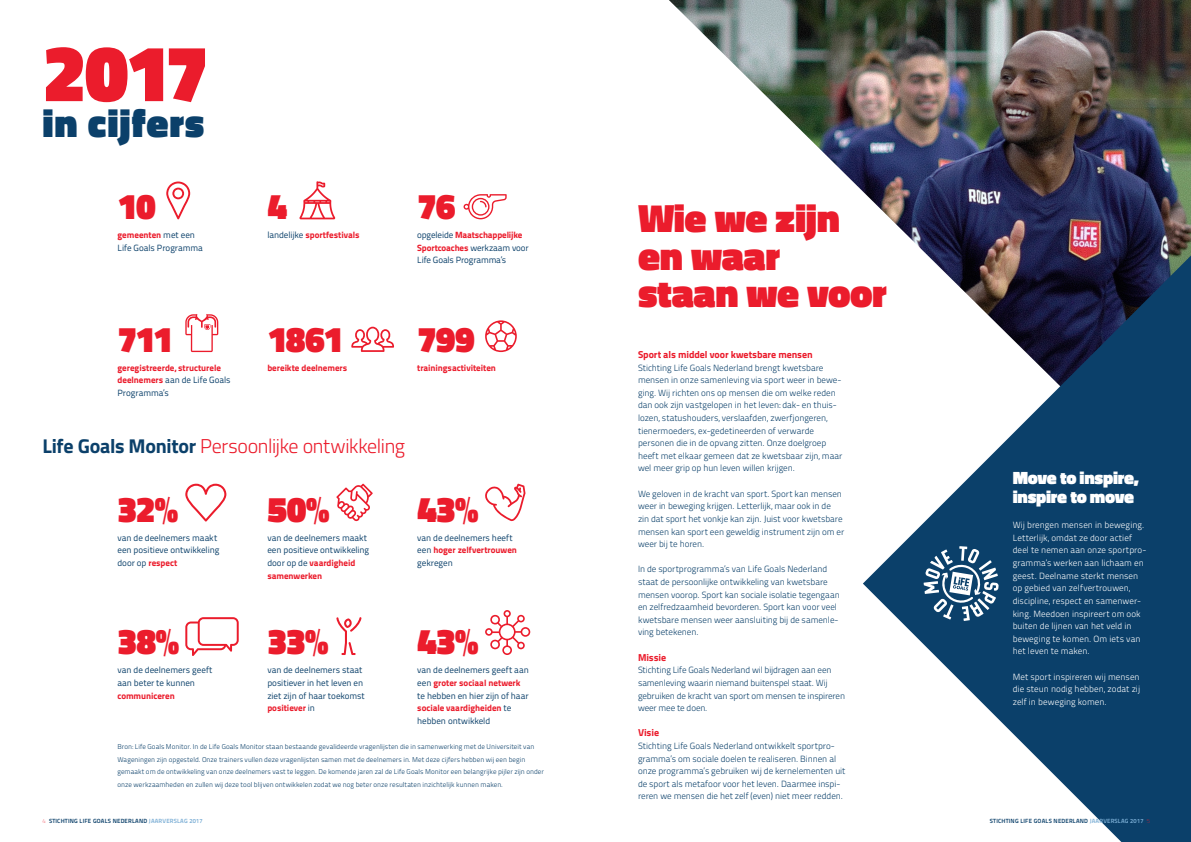
<style>
.page{position:relative;width:1191px;height:842px;background:#fff}
.page>*{position:absolute;margin:0;border:0;box-sizing:border-box;transform-origin:0 0}
.kop{font:900 80px "Titillium Web";color:#eb1c2c}
.kop-2{font:900 40px "Titillium Web";letter-spacing:-.015em;color:#eb1c2c}
.kop-3{font:900 40px "Titillium Web";letter-spacing:.02em;color:#0b406a}
.broodtekst{font:900 36px "Titillium Web";letter-spacing:-.03em;color:#eb1c2c}
.kop-4{font:300 20px "Titillium Web";letter-spacing:-.02em;color:#eb1c2c}
.tussenkop{font:900 18px "Titillium Web";letter-spacing:-.015em;color:#fff}
.tussenkop-2{font:800 10px "Titillium Text 22 L";letter-spacing:-.01em;color:#eb1c2c}
.broodtekst-2{font:800 10px "Titillium Text 22 L";letter-spacing:-.015em;color:#eb1c2c}
.broodtekst-3{font:300 9px/12.6px "Titillium Text 22 L";letter-spacing:-.005em;color:#0b406a}
.broodtekst-4{font:9px/12.6px "Titillium Text 22 L";letter-spacing:-.005em;color:#0b406a}
.tussenkop-3{font:300 9px/12.6px "Titillium Text 22 L";letter-spacing:.005em;color:#fff}
.broodtekst-5{font:800 9px/12.6px "Titillium Text 22 L";color:#eb1c2c}
.broodtekst-6{font:300 9px/12.6px "Titillium Text 22 L";color:#fff;text-align:justify}
.broodtekst-7{font:300 7px/12.6px "Titillium Text 22 L";letter-spacing:.005em;color:#0b406a}
.t1{font:700 6px "Titillium Text 22 L";letter-spacing:.03em;color:#0b406a}
.s1{font-weight:400;color:#0b406a}
.s2{font-weight:800;color:#eb1c2c}
.s3{font-weight:700;color:#0b406a}
.s4{font-weight:100;color:#eb1c2c}
.s5{color:#7baed5}
</style>
<div class="page">
<img style="left:669px;top:0;width:522px;height:256px">
<svg style="left:863px;top:256px;width:328px;height:586px;fill:#0b406a"></svg>
<svg style="left:166px;top:182px;width:24px;height:37px"></svg>
<svg style="left:463px;top:194px;width:43px;height:25px"></svg>
<svg style="left:185px;top:314px;width:33px;height:38px"></svg>
<svg style="left:351px;top:327px;width:43px;height:25px"></svg>
<svg style="left:485px;top:320px;width:32px;height:32px"></svg>
<svg style="left:185px;top:484px;width:41px;height:38px"></svg>
<svg style="left:336px;top:484px;width:37px;height:37px"></svg>
<svg style="left:485px;top:484px;width:40px;height:37px"></svg>
<svg style="left:185px;top:617px;width:54px;height:39px"></svg>
<svg style="left:336px;top:617px;width:25px;height:38px"></svg>
<svg style="left:299px;top:181px;width:36px;height:38px"></svg>
<svg style="left:485px;top:610px;width:45px;height:45px"></svg>
<svg style="left:923px;top:546px;width:75px;height:75px"></svg>
<p class="kop" style="left:43px;top:15px;width:168px">2017</p>
<p class="kop-3" style="left:43px;top:94px;width:163px">in cijfers</p>
<p class="broodtekst" style="left:117px;top:180px;width:40px">10</p>
<p class="broodtekst-5" style="left:117px;top:228px;width:79px">gemeenten <span class="s1">met een</span></p>
<p class="broodtekst-4" style="left:117px;top:241px;width:87px">Life Goals Programma</p>
<p class="broodtekst" style="left:267px;top:180px;width:21px">4</p>
<p class="broodtekst-5" style="left:267px;top:228px;width:94px"><span class="s1">landelijke</span> sportfestivals</p>
<p class="broodtekst" style="left:417px;top:180px;width:40px">76</p>
<p class="broodtekst-4" style="left:417px;top:228px;width:113px">opgeleide <span class="s2">Maatschappelijke<br>Sportcoaches</span> werkzaam voor<br>Life Goals Programma’s</p>
<p class="broodtekst" style="left:117px;top:313px;width:57px">711</p>
<p class="broodtekst-5" style="left:117px;top:360px;width:115px">geregistreerde, structurele deelnemers <span class="s1">aan de Life Goals<br>Programma’s</span></p>
<p class="broodtekst" style="left:267px;top:313px;width:77px">1861</p>
<p class="broodtekst-5" style="left:267px;top:360px;width:81px">bereikte deelnemers</p>
<p class="broodtekst" style="left:417px;top:313px;width:59px">799</p>
<p class="broodtekst-5" style="left:417px;top:360px;width:80px">trainingsactiviteiten</p>
<p class="kop-4" style="left:43px;top:431px;width:364px"><span class="s3">Life Goals Monitor</span> Persoonlijke ontwikkeling</p>
<p class="broodtekst" style="left:117px;top:483px;width:63px">32%</p>
<p class="broodtekst" style="left:267px;top:483px;width:64px">50%</p>
<p class="broodtekst" style="left:417px;top:483px;width:63px">43%</p>
<p class="broodtekst-4" style="left:117px;top:531px;width:103px">van de deelnemers maakt een positieve ontwikkeling door op <span class="s2">respect</span></p>
<p class="broodtekst-4" style="left:267px;top:531px;width:103px">van de deelnemers maakt een positieve ontwikkeling door op de <span class="s2">vaardigheid samenwerken</span></p>
<p class="broodtekst-4" style="left:417px;top:531px;width:101px">van de deelnemers heeft een <span class="s2">hoger zelfvertrouwen </span>gekregen</p>
<p class="broodtekst" style="left:117px;top:615px;width:64px">38%</p>
<p class="broodtekst" style="left:267px;top:615px;width:63px">33%</p>
<p class="broodtekst" style="left:417px;top:615px;width:63px">43%</p>
<p class="broodtekst-4" style="left:117px;top:663px;width:97px">van de deelnemers geeft aan beter te kunnen <span class="s2">communiceren</span></p>
<p class="broodtekst-4" style="left:267px;top:663px;width:99px">van de deelnemers staat positiever in het leven en ziet zijn of haar toekomst <span class="s2">positiever</span> in</p>
<p class="broodtekst-4" style="left:417px;top:663px;width:113px">van de deelnemers geeft aan een <span class="s2">groter sociaal netwerk </span>te hebben en hier zijn of haar <span class="s2">sociale vaardigheiden</span> te hebben ontwikkeld</p>
<p class="broodtekst-7" style="left:117px;top:740px;width:428px">Bron: Life Goals Monitor. In de Life Goals Monitor staan bestaande gevalideerde vragenlijsten die in samenwerking met de Universiteit van Wageningen zijn opgesteld. Onze trainers vullen deze vragenlijsten samen met de deelnemers in. Met deze cijfers hebben wij een begin gemaakt om de ontwikkeling van onze deelnemers vast te leggen. De komende jaren zal de Life Goals Monitor een belangrijke pijler zijn onder onze werkzaamheden en zullen wij deze tool blijven ontwikkelen zodat we nog beter onze resultaten inzichtelijk kunnen maken.</p>
<p class="kop-2" style="left:638px;top:188px;width:203px">Wie we zijn</p>
<p class="kop-2" style="left:638px;top:226px;width:144px">en waar</p>
<p class="kop-2" style="left:638px;top:264px;width:250px">staan we voor</p>
<p class="tussenkop-2" style="left:638px;top:347px;width:176px">Sport als middel voor kwetsbare mensen</p>
<p class="broodtekst-3" style="left:638px;top:361px;width:206px">Stichting Life Goals Nederland brengt kwetsbare mensen in onze samenleving via sport weer in bewe&shy;ging. Wij richten ons op mensen die om welke reden dan ook zijn vastgelopen in het leven: dak- en thuis&shy;lozen, statushouders, verslaafden, zwerfjongeren, tienermoeders, ex-gedetineerden of verwarde personen die in de opvang zitten. Onze doelgroep heeft met elkaar gemeen dat ze kwetsbaar zijn, maar wel meer grip op hun leven willen krijgen.</p>
<p class="broodtekst-3" style="left:638px;top:487px;width:208px">We geloven in de kracht van sport. Sport kan mensen weer in beweging krijgen. Letterlijk, maar ook in de zin dat sport het vonkje kan zijn. Juist voor kwetsbare mensen kan sport een geweldig instrument zijn om er weer bij te horen.</p>
<p class="broodtekst-3" style="left:638px;top:562px;width:203px">In de sportprogramma’s van Life Goals Nederland staat de persoonlijke ontwikkeling van kwetsbare mensen voorop. Sport kan sociale isolatie tegengaan en zelfredzaamheid bevorderen. Sport kan voor veel kwetsbare mensen weer aansluiting bij de samenle&shy;ving betekenen.</p>
<p class="broodtekst-2" style="left:638px;top:649px;width:30px">Missie</p>
<p class="broodtekst-3" style="left:638px;top:663px;width:209px">Stichting Life Goals Nederland wil bijdragen aan een samenleving waarin niemand buitenspel staat. Wij gebruiken de kracht van sport om mensen te inspireren weer mee te doen.</p>
<p class="tussenkop-2" style="left:638px;top:725px;width:23px">Visie</p>
<p class="broodtekst-3" style="left:638px;top:739px;width:209px">Stichting Life Goals Nederland ontwikkelt sportpro&shy;gramma’s om sociale doelen te realiseren. Binnen al onze programma’s gebruiken wij de kernelementen uit de sport als metafoor voor het leven. Daarmee inspi&shy;reren we mensen die het zelf (even) niet meer redden.</p>
<p class="tussenkop" style="left:1012px;top:465px;width:128px">Move to inspire,</p>
<p class="tussenkop" style="left:1012px;top:483px;width:123px">inspire to move</p>
<p class="tussenkop-3" style="left:1012px;top:518px;width:135px">Wij brengen mensen in beweging.<br>Letterlijk, omdat ze door actief deel te nemen aan onze sportpro&shy;gramma’s werken aan lichaam en geest. Deelname sterkt mensen op gebied van zelfvertrouwen, discipline, respect en samenwer&shy;king. Meedoen inspireert om ook buiten de lijnen van het veld in beweging te komen. Om iets van het leven te maken.</p>
<p class="broodtekst-6" style="left:1012px;top:670px;width:129px">Met sport inspireren wij mensen die steun nodig hebben, zodat zij zelf in beweging komen.</p>
<p class="t1" style="left:43px;top:816px;width:162px"><span class="s4">4</span> STICHTING LIFE GOALS NEDERLAND <span class="s5">JAARVERSLAG 2017</span></p>
<p class="t1" style="left:990px;top:816px;width:162px">STICHTING LIFE GOALS NEDERLAND <span class="s5">JAARVERSLAG 2017</span> <span class="s4">5</span></p>
</div>
